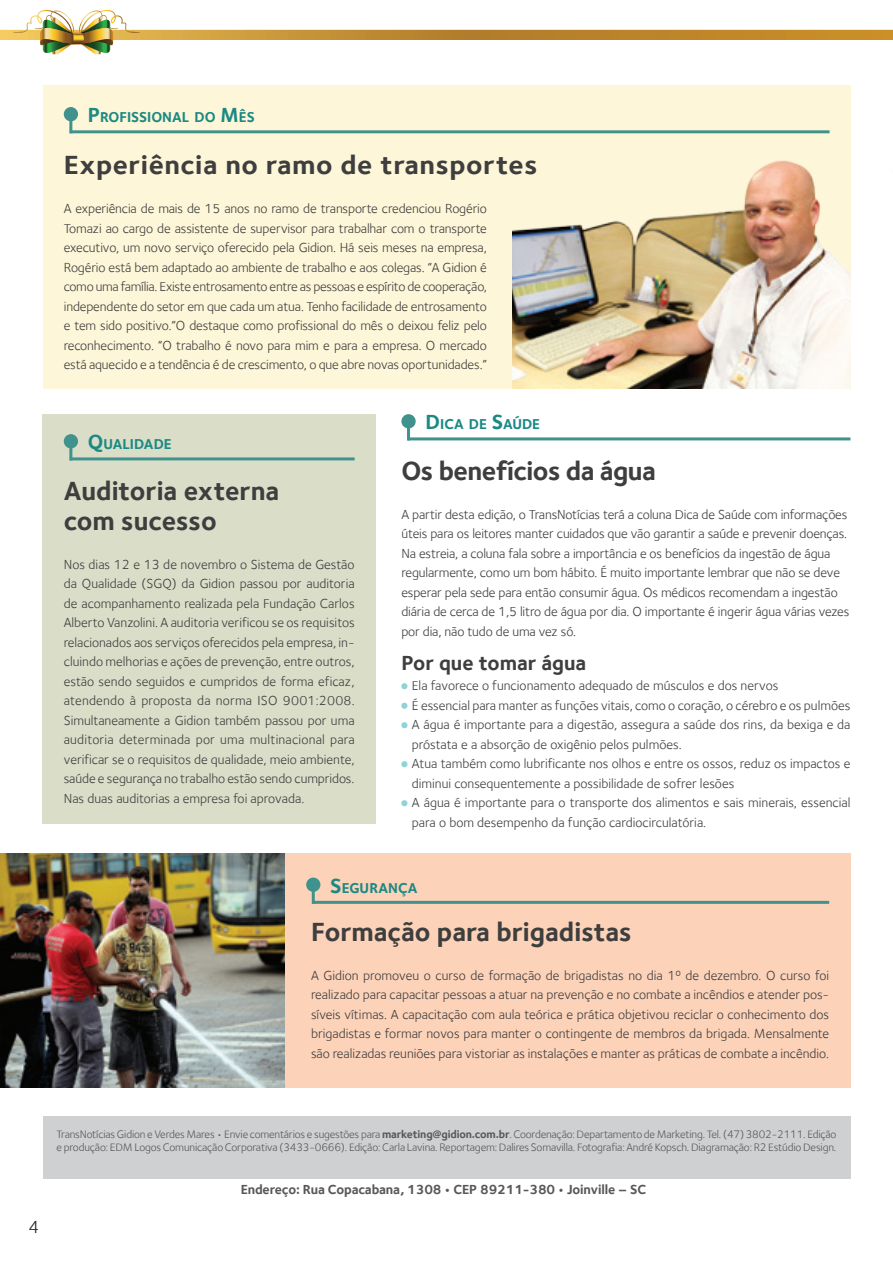
<style>
.page{position:relative;width:893px;height:1263px;background:#fff}
.page>*{position:absolute;margin:0;border:0;box-sizing:border-box;transform-origin:0 0}
.Título_médio{font:700 27px "Foundry Sterling";color:#3e3e3f}
.Título_médio-2{font:700 27px "Foundry Sterling";letter-spacing:.02em;color:#3e3e3f;scale:1.05 1}
.Título_médio-3{font:700 27px "Foundry Sterling";letter-spacing:-.02em;color:#3e3e3f}
.Intertítulo{font:700 21px "Foundry Sterling";color:#3e3e3f}
.paginação{font:18px "Foundry Sterling";color:#231f20}
.Selo{font:700 14.7px "Foundry Sterling";color:#1b8984}
.Texto{font:13.5px/19.5px "Foundry Sterling";color:#3e3e3f;text-align:justify}
.Título_médio-4{font:13.5px/19.5px "Foundry Sterling";letter-spacing:-.01em;color:#3e3e3f}
.expediente{font:700 13.5px "Foundry Sterling";letter-spacing:-.01em;color:#57585a}
.expediente-2{font:11.25px/13.5px "Foundry Sterling";letter-spacing:-.015em;color:#57585a}
.s1{font-size:21px}
.s2{font-weight:700;color:#8ed4d8}
.s3{font-weight:700}
</style>
<div class="page">
<div style="left:43px;top:414px;width:333px;height:410px;background:#dadec8"></div>
<svg style="left:0;top:30px;width:892px;height:10px;background:#c28d31"></svg>
<div style="left:285px;top:853px;width:565px;height:234px;background:#fcd2b8"></div>
<div style="left:43px;top:85px;width:807px;height:304px;background:#fef6d8"></div>
<img style="left:512px;top:160px;width:338px;height:229px">
<div style="left:43px;top:1116px;width:807px;height:62px;background:#cfd0d2"></div>
<div style="left:65px;top:108px;width:12px;height:13px;background:#40928d;border-radius:50%"></div>
<div style="left:64px;top:107px;width:14px;height:14px;border:2px solid #40928d;border-radius:50%"></div>
<div style="left:307px;top:878px;width:13px;height:13px;background:#40928d;border-radius:50%"></div>
<div style="left:306px;top:877px;width:14px;height:15px;border:2px solid #40928d;border-radius:50%"></div>
<div style="left:65px;top:435px;width:12px;height:13px;background:#40928d;border-radius:50%"></div>
<div style="left:64px;top:434px;width:14px;height:14px;border:2px solid #40928d;border-radius:50%"></div>
<div style="left:402px;top:415px;width:13px;height:13px;background:#40928d;border-radius:50%"></div>
<div style="left:401px;top:414px;width:15px;height:14px;border:2px solid #40928d;border-radius:50%"></div>
<hr style="left:69px;top:108px;width:3px;height:25px;background:#40928d">
<hr style="left:312px;top:878px;width:3px;height:26px;background:#40928d">
<hr style="left:69px;top:435px;width:3px;height:25px;background:#40928d">
<hr style="left:407px;top:415px;width:3px;height:25px;background:#40928d">
<hr style="left:70px;top:130px;width:759px;height:3px;background:#40928d">
<hr style="left:312px;top:901px;width:517px;height:3px;background:#40928d">
<hr style="left:70px;top:457px;width:285px;height:3px;background:#40928d">
<hr style="left:407px;top:437px;width:443px;height:3px;background:#40928d">
<img style="left:0;top:853px;width:285px;height:234px">
<svg style="left:401px;top:683px;width:7px;height:7px"></svg>
<svg style="left:401px;top:702px;width:7px;height:7px"></svg>
<svg style="left:401px;top:722px;width:7px;height:7px"></svg>
<svg style="left:401px;top:761px;width:7px;height:7px"></svg>
<svg style="left:401px;top:800px;width:7px;height:7px"></svg>
<img style="left:13px;top:10px;width:127px;height:45px">
<p class="Selo" style="left:88px;top:109px;width:168px"><span class="s1">P</span>ROFISSIONAL DO <span class="s1">M</span>ÊS</p>
<p class="Título_médio-2" style="left:64px;top:149px;width:453px">Experiência no ramo de transportes</p>
<p class="Texto" style="left:64px;top:199px;width:425px">A experiência de mais de 15 anos no ramo de transporte credenciou Rogério Tomazi ao cargo de assistente de supervisor para trabalhar com o transporte executivo, um novo serviço oferecido pela Gidion. Há seis meses na empresa, Rogério está bem adaptado ao ambiente de trabalho e aos colegas. “A Gidion é como uma família. Existe entrosamento entre as pessoas e espírito de cooperação, independente do setor em que cada um atua. Tenho facilidade de entrosamento e tem sido positivo.”O destaque como profissional do mês o deixou feliz pelo reconhecimento. “O trabalho é novo para mim e para a empresa. O mercado está aquecido e a tendência é de crescimento, o que abre novas oportunidades.”</p>
<p class="Selo" style="left:88px;top:436px;width:85px"><span class="s1">Q</span>UALIDADE</p>
<p class="Título_médio" style="left:64px;top:474px;width:217px">Auditoria externa</p>
<p class="Título_médio" style="left:64px;top:504px;width:155px">com sucesso</p>
<p class="Texto" style="left:64px;top:554px;width:293px">Nos dias 12 e 13 de novembro o Sistema de Gestão da Qualidade (SGQ) da Gidion passou por auditoria de acompanhamento realizada pela Fundação Carlos Alberto Vanzolini. A auditoria verificou se os requisitos relacionados aos serviços oferecidos pela empresa, in&shy;cluindo melhorias e ações de prevenção, entre outros, estão sendo seguidos e cumpridos de forma eficaz, atendendo à proposta da norma ISO 9001:2008.<br>Simultaneamente a Gidion também passou por uma auditoria determinada por uma multinacional para verificar se o requisitos de qualidade, meio ambiente, saúde e segurança no trabalho estão sendo cumpridos.<br>Nas duas auditorias a empresa foi aprovada.</p>
<p class="Selo" style="left:425px;top:416px;width:116px"><span class="s1">D</span>ICA DE <span class="s1">S</span>AÚDE</p>
<p class="Título_médio-3" style="left:401px;top:455px;width:256px">Os benefícios da água</p>
<p class="Título_médio-4" style="left:401px;top:505px;width:449px">A partir desta edição, o TransNotícias terá a coluna Dica de Saúde com informações úteis para os leitores manter cuidados que vão garantir a saúde e prevenir doenças.<br>Na estreia, a coluna fala sobre a importância e os benefícios da ingestão de água regularmente, como um bom hábito. É muito importante lembrar que não se deve esperar pela sede para então consumir água. Os médicos recomendam a ingestão diária de cerca de 1,5 litro de água por dia. O importante é ingerir água várias vezes por dia, não tudo de uma vez só.</p>
<p class="Intertítulo" style="left:401px;top:651px;width:186px">Por que tomar água</p>
<p class="Texto" style="left:401px;top:676px;width:379px"><span class="s2">•</span> Ela favorece o funcionamento adequado de músculos e dos nervos</p>
<p class="Texto" style="left:401px;top:695px;width:450px"><span class="s2">•</span> É essencial para manter as funções vitais, como o coração, o cérebro e os pulmões</p>
<p class="Texto" style="left:412px;top:715px;width:440px;text-indent:-10px"><span class="s2">•</span> A água é importante para a digestão, assegura a saúde dos rins, da bexiga e da próstata e a absorção de oxigênio pelos pulmões.</p>
<p class="Texto" style="left:412px;top:754px;width:440px;text-indent:-10px"><span class="s2">•</span> Atua também como lubrificante nos olhos e entre os ossos, reduz os impactos e diminui consequentemente a possibilidade de sofrer lesões</p>
<p class="Texto" style="left:412px;top:793px;width:440px;text-indent:-10px"><span class="s2">•</span> A água é importante para o transporte dos alimentos e sais minerais, essencial para o bom desempenho da função cardiocirculatória.</p>
<p class="Selo" style="left:330px;top:879px;width:89px"><span class="s1">S</span>EGURANÇA</p>
<p class="Título_médio" style="left:311px;top:915px;width:322px">Formação para brigadistas</p>
<p class="Texto" style="left:311px;top:965px;width:520px">A Gidion promoveu o curso de formação de brigadistas no dia 1º de dezembro. O curso foi realizado para capacitar pessoas a atuar na prevenção e no combate a incêndios e atender pos&shy;síveis vítimas. A capacitação com aula teórica e prática objetivou reciclar o conhecimento dos brigadistas e formar novos para manter o contingente de membros da brigada. Mensalmente são realizadas reuniões para vistoriar as instalações e manter as práticas de combate a incêndio.</p>
<p class="paginação" style="left:28px;top:1216px;width:12px">4</p>
<p class="expediente-2" style="left:57px;top:1127px;width:781px">TransNotícias Gidion e Verdes Mares • Envie comentários e sugestões para <span class="s3">marketing@gidion.com.br</span>. Coordenação: Departamento de Marketing. Tel. (47) 3802-2111. Edição e produção: EDM Logos Comunicação Corporativa (3433-0666). Edição: Carla Lavina. Reportagem: Dalires Somavilla. Fotografia: André Kopsch. Diagramação: R2 Estúdio Design.</p>
<p class="expediente" style="left:241px;top:1181px;width:407px">Endereço: Rua Copacabana, 1308 • CEP 89211-380 • Joinville – SC</p>
</div>
